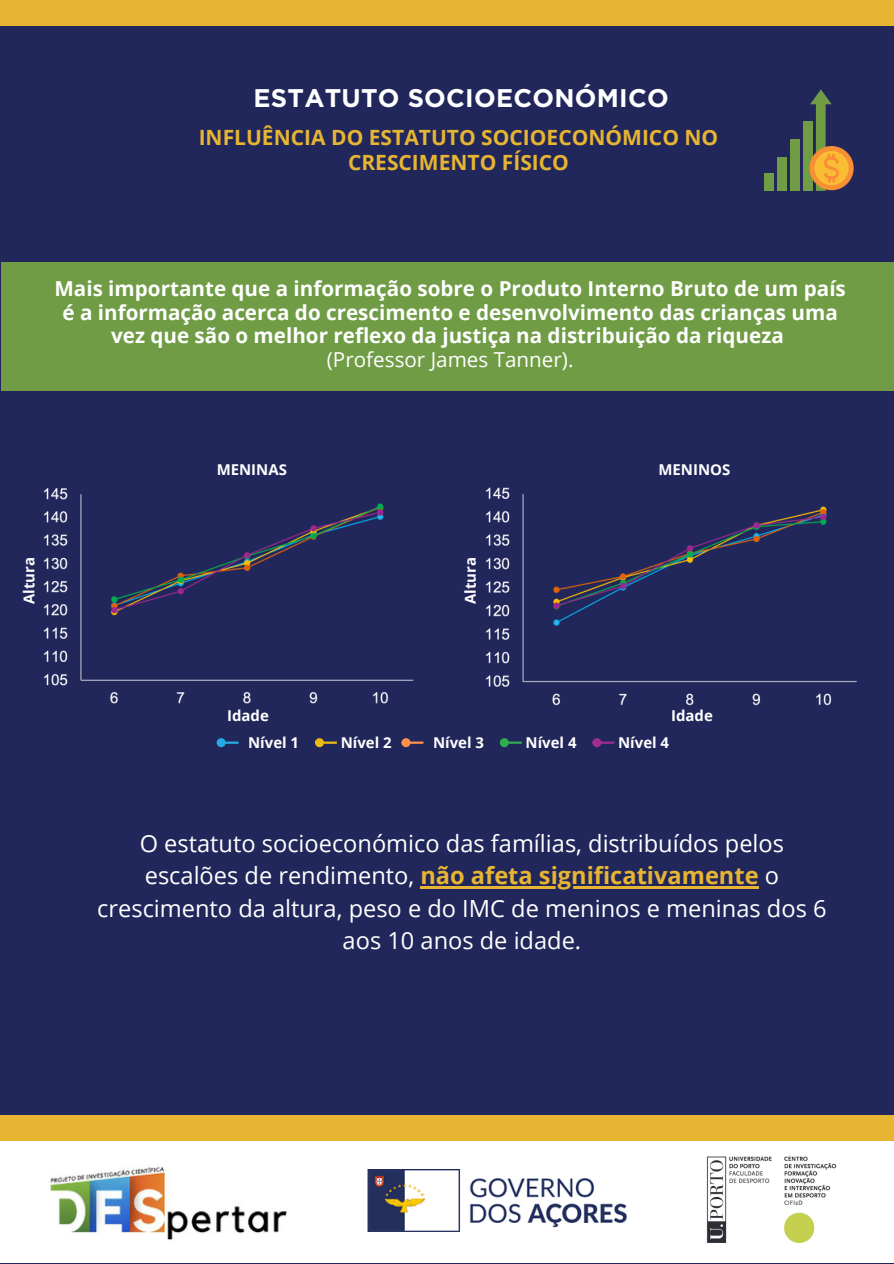
<style>
.page{position:relative;width:894px;height:1264px;background:#fff}
.page>*{position:absolute;margin:0;border:0;box-sizing:border-box;transform-origin:0 0}
.t1{font:700 25.5px "Gotham";letter-spacing:.01em;color:#fff}
.t2{font:23.55px/32.7px "Open Sans";color:#fff}
.t3{font:700 21px/24.8px "Open Sans";color:#e7b532;text-align:center}
.t4{font:700 20.55px/23.7px "Open Sans";color:#fff;text-align:center}
.t5{font:700 15px "Open Sans";color:#fff}
.s1{font-weight:400}
.s2{font-weight:700;color:#e7b532}
</style>
<div class="page">
<div style="left:0;top:0;width:893px;height:1263px;background:#22275b"></div>
<div style="left:0;top:1137px;width:893px;height:126px;background:#fff"></div>
<img style="left:706px;top:1156px;width:130px;height:87px">
<img style="left:368px;top:1169px;width:258px;height:62px">
<img style="left:49px;top:1166px;width:238px;height:74px">
<div style="left:0;top:0;width:893px;height:26px;background:#e7b532"></div>
<div style="left:0;top:1115px;width:893px;height:25px;background:#e7b532"></div>
<hr style="left:420px;top:886px;width:338px;height:2px;background:#e7b532">
<img style="left:43px;top:487px;width:371px;height:217px">
<img style="left:485px;top:487px;width:372px;height:219px">
<svg style="left:226px;top:741px;width:12px;height:2px"></svg>
<div style="left:218px;top:739px;width:6px;height:7px;background:#28a9e2;border-radius:50%"></div>
<div style="left:217px;top:738px;width:9px;height:9px;border:2px solid #28a9e2;border-radius:50%"></div>
<svg style="left:324px;top:741px;width:13px;height:2px"></svg>
<div style="left:316px;top:739px;width:7px;height:7px;background:#edba14;border-radius:50%"></div>
<div style="left:315px;top:738px;width:9px;height:9px;border:2px solid #edba14;border-radius:50%"></div>
<svg style="left:410px;top:741px;width:13px;height:2px"></svg>
<div style="left:402px;top:739px;width:7px;height:7px;background:#ff914d;border-radius:50%"></div>
<div style="left:401px;top:738px;width:9px;height:9px;border:2px solid #ff914d;border-radius:50%"></div>
<svg style="left:508px;top:741px;width:13px;height:2px"></svg>
<div style="left:501px;top:739px;width:6px;height:7px;background:#2ead50;border-radius:50%"></div>
<div style="left:499px;top:738px;width:9px;height:9px;border:2px solid #2ead50;border-radius:50%"></div>
<svg style="left:601px;top:741px;width:13px;height:2px"></svg>
<div style="left:593px;top:739px;width:7px;height:7px;background:#a02d91;border-radius:50%"></div>
<div style="left:592px;top:738px;width:9px;height:9px;border:2px solid #a02d91;border-radius:50%"></div>
<div style="left:802px;top:122px;width:10px;height:69px;background:#6f9c45"></div>
<div style="left:789px;top:140px;width:10px;height:51px;background:#6f9c45"></div>
<div style="left:777px;top:158px;width:9px;height:33px;background:#6f9c45"></div>
<div style="left:764px;top:173px;width:9px;height:18px;background:#6f9c45"></div>
<svg style="left:809px;top:146px;width:44px;height:44px"></svg>
<div style="left:814px;top:151px;width:34px;height:34px;background:#fabb35;border-radius:50%"></div>
<svg style="left:809px;top:89px;width:31px;height:102px"></svg>
<div style="left:1px;top:262px;width:892px;height:129px;background:#6f9c45"></div>
<h4 class="t1" style="left:253px;top:83px;width:416px">ESTATUTO SOCIOECONÓMICO</h4>
<p class="t3" style="left:199px;top:125px;width:521px">INFLUÊNCIA DO ESTATUTO SOCIOECONÓMICO NO<br>CRESCIMENTO FÍSICO</p>
<p class="t4" style="left:54px;top:276px;width:792px">Mais importante que a informação sobre o Produto Interno Bruto de um país é a informação acerca do crescimento e desenvolvimento das crianças uma vez que são o melhor reflexo da justiça na distribuição da riqueza<br><span class="s1">(Professor James Tanner).</span></p>
<p class="t5" style="left:18px;top:604px;width:48px;rotate:-90deg">Altura</p>
<p class="t5" style="left:217px;top:459px;width:72px">MENINAS</p>
<p class="t5" style="left:658px;top:459px;width:73px">MENINOS</p>
<p class="t5" style="left:459px;top:604px;width:48px;rotate:-90deg">Altura</p>
<p class="t5" style="left:227px;top:704px;width:43px">Idade</p>
<h5 class="t5" style="left:671px;top:704px;width:43px">Idade</h5>
<p class="t5" style="left:248px;top:731px;width:52px">Nível 1</p>
<p class="t5" style="left:340px;top:731px;width:52px">Nível 2</p>
<p class="t5" style="left:433px;top:731px;width:52px">Nível 3</p>
<h2 class="t5" style="left:525px;top:731px;width:52px">Nível 4</h2>
<p class="t5" style="left:618px;top:731px;width:52px">Nível 4</p>
<h5 class="t2" style="left:140px;top:826px;width:645px">O estatuto socioeconómico das famílias, distribuídos pelos escalões de rendimento, <span class="s2">não afeta significativamente</span> o</h5>
<p class="t2" style="left:97px;top:891px;width:730px;text-align:center">crescimento da altura, peso e do IMC de meninos e meninas dos 6 aos 10 anos de idade.</p>
</div>
